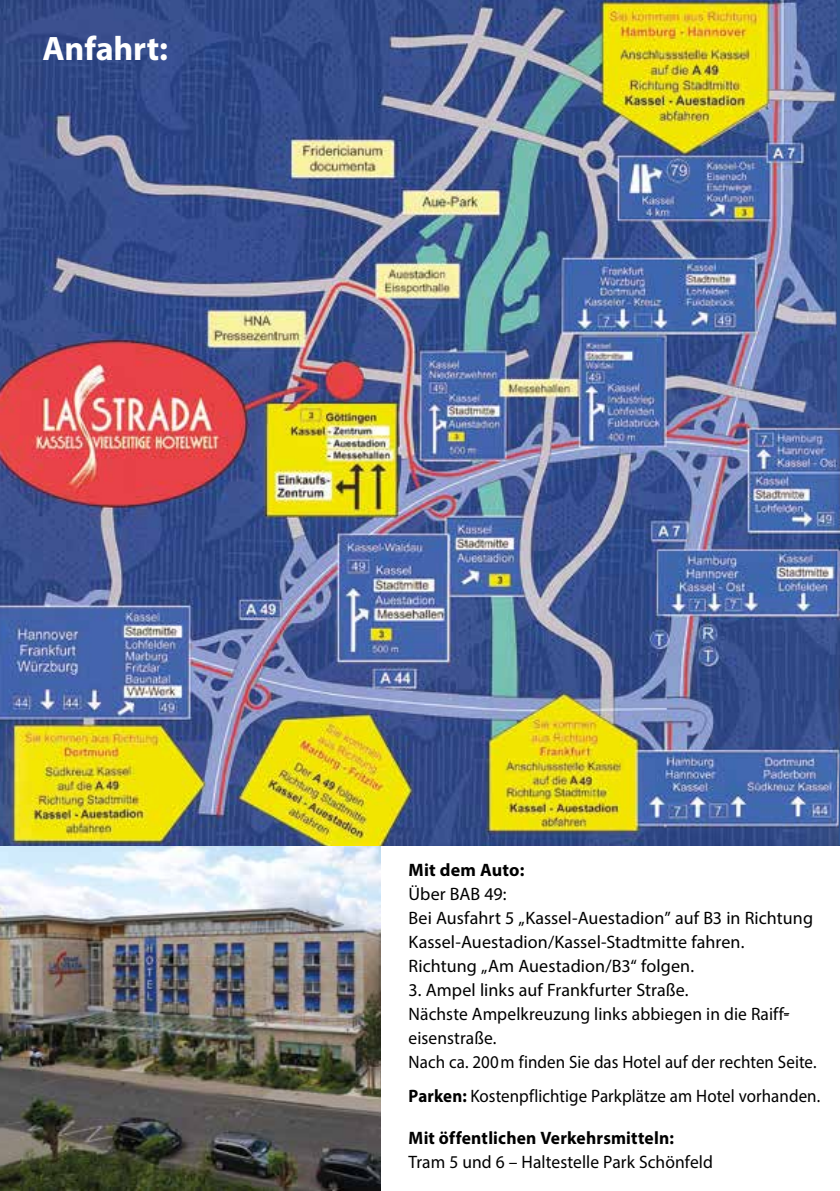
<style>
.page{position:relative;width:840px;height:1191px;background:#fff}
.page>*{position:absolute;margin:0;border:0;box-sizing:border-box;transform-origin:0 0}
.t1{font:700 34px "Myriad Pro";letter-spacing:-.005em;color:#fff}
.t2{font:18px/24px "Myriad Pro";letter-spacing:.005em;color:#000}
.t3{font:18px "Myriad Pro";letter-spacing:.005em;color:#000;scale:.94 1}
.t4{font:700 18px "Myriad Pro";letter-spacing:.01em;color:#000}
.s1{font-weight:700}
</style>
<div class="page">
<img style="left:0;top:845px;width:380px;height:346px">
<img style="left:0;top:0;width:839px;height:845px">
<svg style="left:838px;top:701px;width:1px;height:144px"></svg>
<hr style="left:837px;top:0;width:2px;height:422px;background:#32538d">
<h1 class="t1" style="left:43px;top:26px;width:127px">Anfahrt:</h1>
<p class="t4" style="left:408px;top:857px;width:117px">Mit dem Auto:</p>
<p class="t2" style="left:408px;top:881px;width:405px">Über BAB 49:<br>Bei Ausfahrt 5 „Kassel-Auestadion” auf B3 in Richtung Kassel-Auestadion/Kassel-Stadtmitte fahren.<br>Richtung „Am Auestadion/B3“ folgen.</p>
<p class="t2" style="left:408px;top:977px;width:409px">3. Ampel links auf Frankfurter Straße.<br>Nächste Ampelkreuzung links abbiegen in die Raiff&shy;eisenstraße.<br>Nach ca. 200m finden Sie das Hotel auf der rechten Seite.</p>
<p class="t3" style="left:408px;top:1085px;width:439px"><span class="s1">Parken:</span> Kostenpflichtige Parkplätze am Hotel vorhanden.</p>
<p class="t4" style="left:408px;top:1125px;width:266px">Mit öffentlichen Verkehrsmitteln:</p>
<p class="t2" style="left:408px;top:1149px;width:306px">Tram 5 und 6 – Haltestelle Park Schönfeld</p>
</div>
